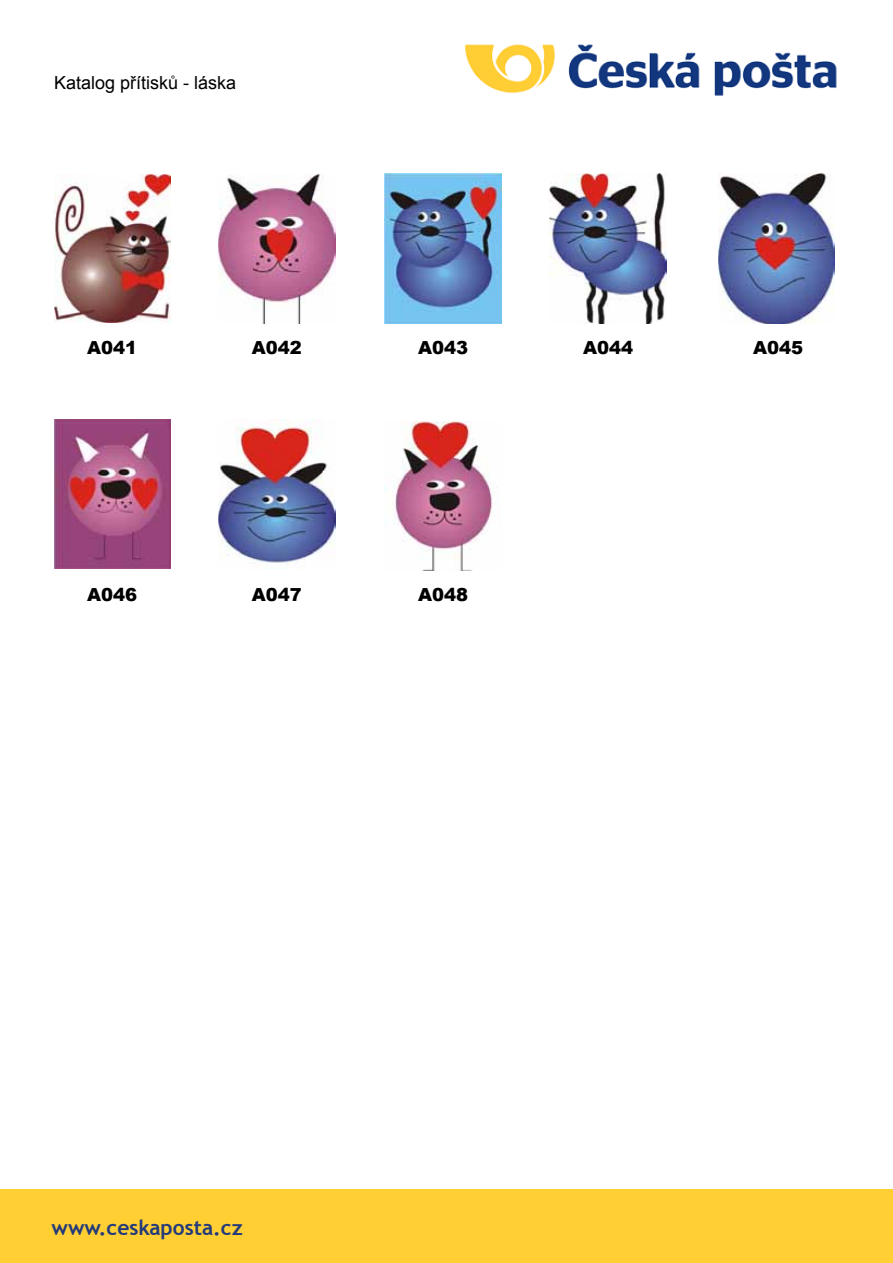
<style>
.page{position:relative;width:893px;height:1263px;background:#fff}
.page>*{position:absolute;margin:0;border:0;box-sizing:border-box;transform-origin:0 0}
.t1{font:700 21px "Trebuchet MS";color:#243b7a}
.t2{font:900 18px "Arial";color:#000}
.t3{font:18px "Arial";color:#000}
</style>
<div class="page">
<div style="left:0;top:1189px;width:893px;height:74px;background:#ffcf34"></div>
<img style="left:464px;top:44px;width:373px;height:52px">
<img style="left:54px;top:175px;width:116px;height:148px">
<img style="left:219px;top:174px;width:116px;height:149px">
<img style="left:385px;top:174px;width:116px;height:149px">
<img style="left:550px;top:174px;width:116px;height:149px">
<img style="left:718px;top:174px;width:117px;height:149px">
<img style="left:54px;top:420px;width:116px;height:149px">
<img style="left:219px;top:420px;width:116px;height:144px">
<img style="left:385px;top:422px;width:108px;height:148px">
<p class="t3" style="left:54px;top:71px;width:184px">Katalog přítisků - láska</p>
<p class="t2" style="left:87px;top:335px;width:52px">A041</p>
<p class="t2" style="left:252px;top:335px;width:52px">A042</p>
<p class="t2" style="left:418px;top:335px;width:52px">A043</p>
<p class="t2" style="left:583px;top:335px;width:52px">A044</p>
<p class="t2" style="left:753px;top:335px;width:52px">A045</p>
<p class="t2" style="left:87px;top:581px;width:52px">A046</p>
<p class="t2" style="left:252px;top:581px;width:52px">A047</p>
<p class="t2" style="left:418px;top:581px;width:52px">A048</p>
<p class="t1" style="left:52px;top:1214px;width:193px">www.ceskaposta.cz</p>
</div>
